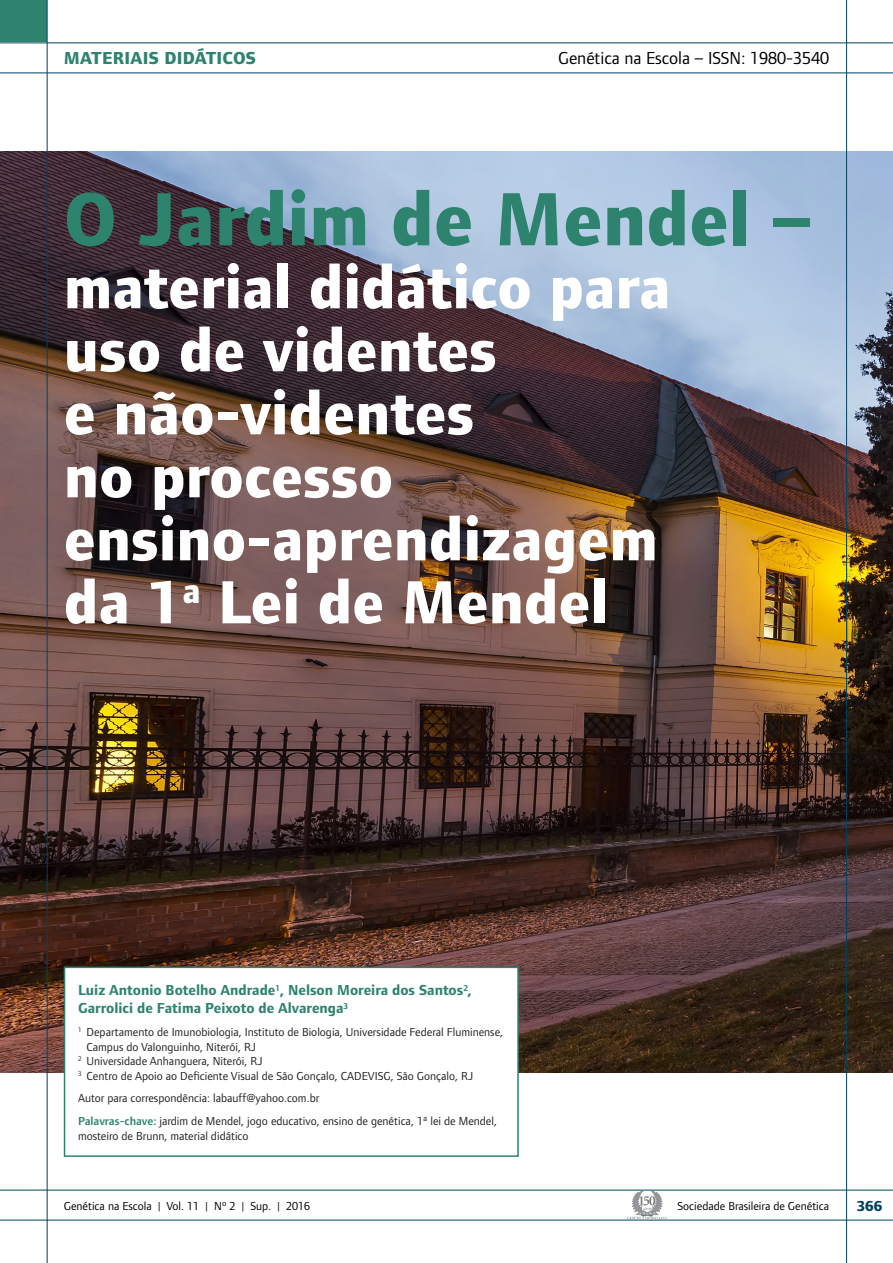
<style>
.page{position:relative;width:893px;height:1263px;background:#fff}
.page>*{position:absolute;margin:0;border:0;box-sizing:border-box;transform-origin:0 0}
.Titulão{font:800 78px "Foundry Form Sans";color:#2e836e}
.Titulão-2{font:800 63px/63px "Foundry Form Sans";color:#fff}
.t1{font:18px "Foundry Form Sans";color:#000}
.t2{font:800 18px "Foundry Form Sans";letter-spacing:.015em;color:#2e836e}
.Autores{font:700 15px/18px "Foundry Form Sans";color:#2e836e}
.t3{font:800 15px "Foundry Form Sans";color:#014260}
.Instituição{font:12px/14.4px "Foundry Form Sans";color:#231f20}
.t4{font:12px "Foundry Form Sans";color:#000}
.s1{font-weight:600;color:#2e836e}
</style>
<div class="page">
<img style="left:0;top:151px;width:893px;height:922px">
<div style="left:65px;top:967px;width:453px;height:189px;background:#fff"></div>
<div style="left:64px;top:966px;width:455px;height:191px;border:2px solid #2e836e"></div>
<div style="left:0;top:0;width:47px;height:42px;background:#2e836e"></div>
<hr style="left:47px;top:0;width:1px;height:1263px;background:#014260">
<hr style="left:846px;top:0;width:1px;height:1263px;background:#014260">
<hr style="left:0;top:1190px;width:893px;height:1px;background:#014260">
<hr style="left:0;top:1220px;width:893px;height:1px;background:#014260">
<hr style="left:0;top:43px;width:893px;height:1px;background:#014260">
<hr style="left:0;top:73px;width:893px;height:1px;background:#014260">
<svg style="left:627px;top:1191px;width:40px;height:28px"></svg>
<h3 class="t2" style="left:64px;top:48px;width:194px">MATERIAIS DIDÁTICOS</h3>
<h3 class="t1" style="left:558px;top:48px;width:273px">Genética na Escola – ISSN: 1980-3540</h3>
<p class="Titulão" style="left:64px;top:176px;width:748px">O Jardim de Mendel –</p>
<p class="Titulão-2" style="left:64px;top:256px;width:608px">material didático para uso de videntes<br>e não-videntes<br>no processo ensino-aprendizagem da 1<sup>a</sup> Lei de Mendel</p>
<p class="Autores" style="left:78px;top:981px;width:395px">Luiz Antonio Botelho Andrade<sup>1</sup>, Nelson Moreira dos Santos<sup>2</sup>,<br>Garrolici de Fatima Peixoto de Alvarenga<sup>3</sup></p>
<p class="Instituição" style="left:87px;top:1025px;width:418px;text-indent:-9px"><sup>1</sup> Departamento de Imunobiologia, Instituto de Biologia, Universidade Federal Fluminense,<br>Campus do Valonguinho, Niterói, RJ</p>
<p class="Instituição" style="left:78px;top:1054px;width:186px"><sup>2</sup> Universidade Anhanguera, Niterói, RJ</p>
<p class="Instituição" style="left:78px;top:1068px;width:397px"><sup>3</sup> Centro de Apoio ao Deficiente Visual de São Gonçalo, CADEVISG, São Gonçalo, RJ</p>
<p class="Instituição" style="left:78px;top:1091px;width:243px">Autor para correspondência: labauff@yahoo.com.br</p>
<p class="Instituição" style="left:78px;top:1114px;width:421px"><span class="s1">Palavras-chave:</span> jardim de Mendel, jogo educativo, ensino de genética, 1ª lei de Mendel, mosteiro de Brunn, material didático</p>
<p class="t4" style="left:64px;top:1199px;width:248px">Genética na Escola | Vol. 11 | Nº 2 | Sup. | 2016</p>
<p class="t4" style="left:677px;top:1199px;width:153px">Sociedade Brasileira de Genética</p>
<p class="t3" style="left:857px;top:1197px;width:27px">366</p>
</div>
